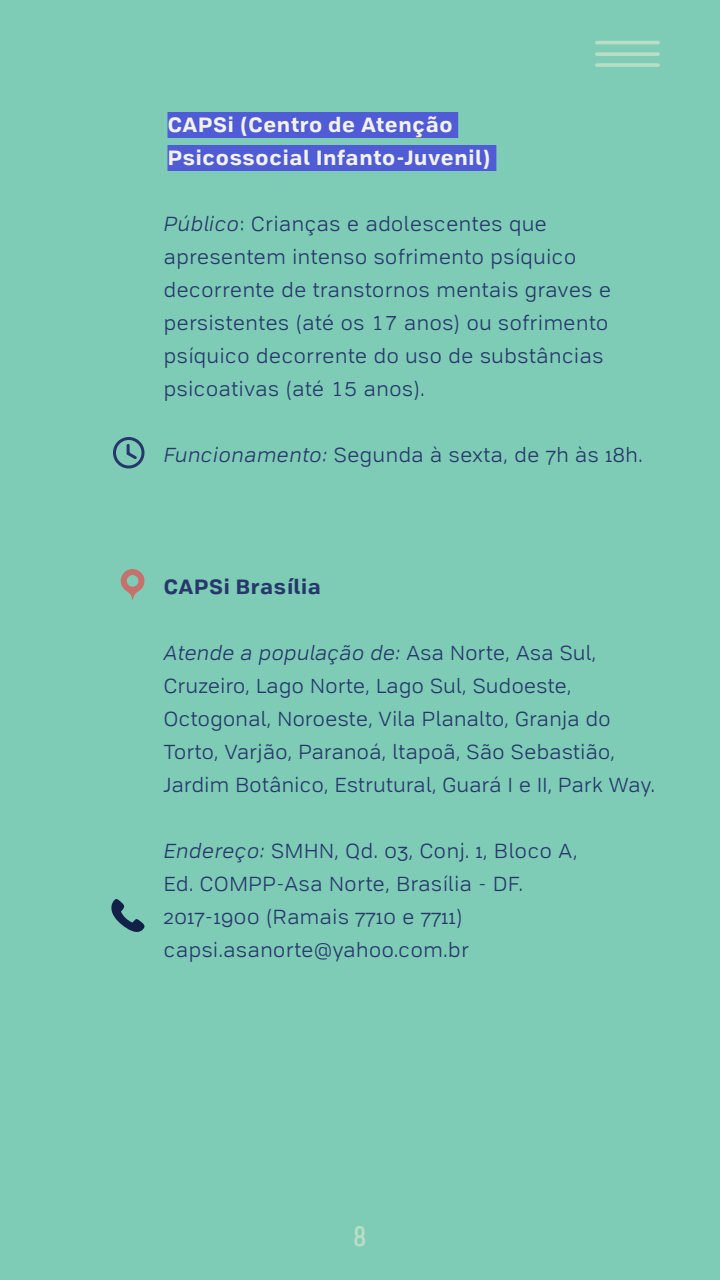
<style>
.page{position:relative;width:720px;height:1280px;background:#7eccb6}
.page>*{position:absolute;margin:0;border:0;box-sizing:border-box;transform-origin:0 0}
.t1{font:30px "Avory I Latn Me";color:#b8dfc6}
.t2{font:20px/33px "Tofino Pro Personal Text";color:#27376b}
.t3{font:700 20px/33px "Tofino Pro Personal Text";color:#f2f2e8}
.t4{font:700 20px "Tofino Pro Personal Text";color:#27376b}
.s1{font-style:italic}
</style>
<div class="page">
<hr style="left:597px;top:41px;width:61px;height:3px;background:#b8dfc6">
<svg style="left:597px;top:52px;width:61px;height:4px"></svg>
<hr style="left:597px;top:63px;width:61px;height:4px;background:#b8dfc6">
<div style="left:168px;top:112px;width:290px;height:26px;background:#4f5cd6"></div>
<div style="left:168px;top:145px;width:328px;height:26px;background:#4f5cd6"></div>
<div style="left:113px;top:437px;width:31px;height:31px;border:3px solid #27376b;border-radius:50%"></div>
<svg style="left:126px;top:442px;width:13px;height:20px"></svg>
<svg style="left:120px;top:569px;width:25px;height:31px"></svg>
<svg style="left:111px;top:899px;width:34px;height:33px"></svg>
<p class="t3" style="left:168px;top:107px;width:325px">CAPSi (Centro de Atenção<br>Psicossocial Infanto-Juvenil)</p>
<p class="t2" style="left:164px;top:206px;width:449px"><span class="s1">Público</span>: Crianças e adolescentes que apresentem intenso sofrimento psíquico decorrente de transtornos mentais graves e persistentes (até os 17 anos) ou sofrimento psíquico decorrente do uso de substâncias psicoativas (até 15 anos).</p>
<p class="t2" style="left:164px;top:437px;width:481px"><span class="s1">Funcionamento:</span> Segunda à sexta, de 7h às 18h.</p>
<p class="t4" style="left:164px;top:570px;width:159px">CAPSi Brasília</p>
<p class="t2" style="left:164px;top:635px;width:493px"><span class="s1">Atende a população de:</span> Asa Norte, Asa Sul, Cruzeiro, Lago Norte, Lago Sul, Sudoeste, Octogonal, Noroeste, Vila Planalto, Granja do Torto, Varjão, Paranoá, ltapoã, São Sebastião, Jardim Botânico, Estrutural, Guará I e II, Park Way.</p>
<p class="t2" style="left:164px;top:833px;width:416px"><span class="s1">Endereço:</span> SMHN, Qd. 03, Conj. 1, Bloco A, Ed. COMPP-Asa Norte, Brasília - DF.<br>2017-1900 (Ramais 7710 e 7711) capsi.asanorte@yahoo.com.br</p>
<h1 class="t1" style="left:353px;top:1215px;width:16px">8</h1>
</div>
